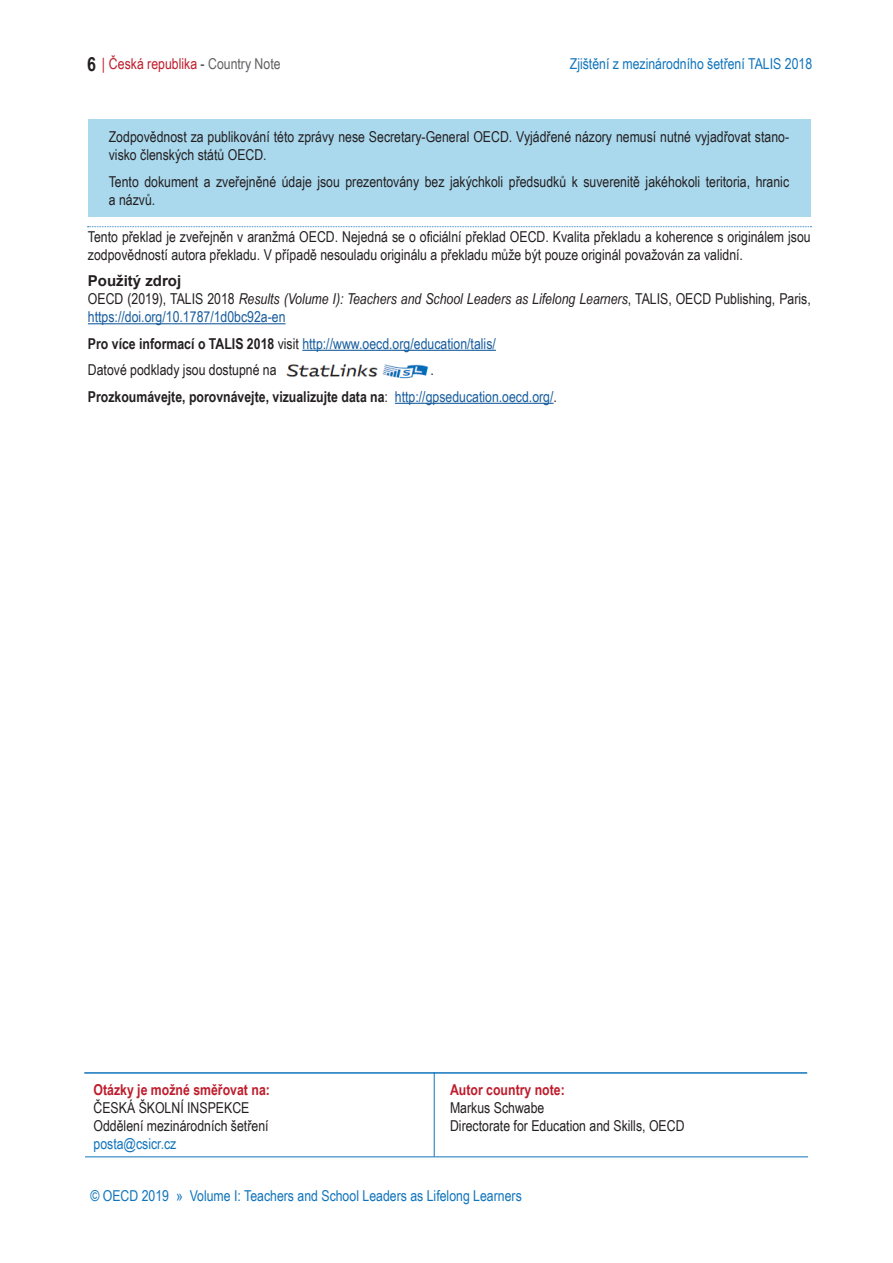
<style>
.page{position:relative;width:893px;height:1263px;background:#fff}
.page>*{position:absolute;margin:0;border:0;box-sizing:border-box;transform-origin:0 0}
.holý_odst{font:15px/18px "Arial Narrow";color:#231f20}
.holý_odst-2{font:italic 15px/18px "Arial Narrow";color:#231f20}
.t1{font:15px "Arial Narrow";color:#1074bc}
.holý_odst-3{font:700 15px "Arial Narrow";color:#231f20}
.holý_odst-4{font:15px "Arial Narrow";color:#175d9e}
.t2{font:700 15px "Arial Narrow";color:#be1d2c}
.t3{font:15px "Arial Narrow";color:#be1d2c}
.holý_odst-5{font:700 15px "Arial";color:#231f20}
.s1{font-weight:700;font-size:19.5px;color:#231f20}
.s2{font-family:"Minion Pro"}
.s3{color:#231f20}
.s4{color:#616164}
.s5{font-style:normal}
.s6{font-style:normal;color:#175d9e}
.s7{font-weight:700;color:#231f20}
.s8{font-weight:400}
.s9{font-weight:400;color:#175d9e}
</style>
<div class="page">
<div style="left:88px;top:119px;width:722px;height:97px;background:#aad9ee"></div>
<hr style="left:88px;top:323px;width:198px;height:1px;background:#175d9e">
<hr style="left:302px;top:350px;width:194px;height:1px;background:#175d9e">
<hr style="left:395px;top:403px;width:159px;height:1px;background:#175d9e">
<svg style="left:88px;top:226px;width:723px;height:1px"></svg>
<hr style="left:84px;top:1072px;width:723px;height:2px;background:#1074bc">
<hr style="left:85px;top:1156px;width:723px;height:1px;background:#1074bc">
<hr style="left:434px;top:1072px;width:1px;height:85px;background:#1074bc">
<img style="left:286px;top:364px;width:143px;height:15px">
<p class="t3" style="left:87px;top:53px;width:195px"><span class="s1">6</span> <span class="s2">|</span> Česká republika <span class="s3">-</span> <span class="s4">Country Note</span></p>
<p class="t1" style="left:570px;top:53px;width:244px">Zjištění z mezinárodního šetření TALIS 2018</p>
<p class="holý_odst" style="left:109px;top:127px;width:682px">Zodpovědnost za publikování této zprávy nese Secretary-General OECD. Vyjádřené názory nemusí nutné vyjadřovat stano&shy;visko členských států OECD.</p>
<p class="holý_odst" style="left:109px;top:172px;width:682px">Tento dokument a zveřejněné údaje jsou prezentovány bez jakýchkoli předsudků k suverenitě jakéhokoli teritoria, hranic a názvů.</p>
<p class="holý_odst" style="left:88px;top:227px;width:724px">Tento překlad je zveřejněn v aranžmá OECD. Nejedná se o oficiální překlad OECD. Kvalita překladu a koherence s originálem jsou zodpovědností autora překladu. V případě nesouladu originálu a překladu může být pouze originál považován za validní.</p>
<p class="holý_odst-5" style="left:88px;top:270px;width:95px">Použitý zdroj</p>
<p class="holý_odst-2" style="left:88px;top:290px;width:724px"><span class="s5">OECD (2019), TALIS 2018</span> Results (Volume I): Teachers and School Leaders as Lifelong Learners<span class="s5">, TALIS, OECD Publishing, Paris, </span><span class="s6">https://doi.org/10.1787/1d0bc92a-en</span></p>
<p class="holý_odst-4" style="left:88px;top:332px;width:409px"><span class="s7">Pro více informací o TALIS 2018</span> <span class="s3">visit</span> http://www.oecd.org/education/talis/</p>
<p class="holý_odst" style="left:88px;top:360px;width:190px">Datové podklady jsou dostupné na</p>
<p class="holý_odst" style="left:431px;top:360px;width:5px">.</p>
<p class="holý_odst-3" style="left:88px;top:385px;width:471px">Prozkoumávejte, porovnávejte, vizualizujte data na<span class="s8">:</span> <span class="s9">http://gpseducation.oecd.org/</span><span class="s8">.</span></p>
<p class="t2" style="left:94px;top:1078px;width:178px">Otázky je možné směřovat na:</p>
<p class="holý_odst" style="left:94px;top:1098px;width:157px">ČESKÁ ŠKOLNÍ INSPEKCE</p>
<p class="holý_odst" style="left:94px;top:1116px;width:177px">Oddělení mezinárodních šetření</p>
<p class="t1" style="left:94px;top:1132px;width:84px">posta@csicr.cz</p>
<p class="t2" style="left:450px;top:1078px;width:116px">Autor country note:</p>
<p class="holý_odst" style="left:450px;top:1098px;width:96px">Markus Schwabe</p>
<p class="holý_odst" style="left:450px;top:1116px;width:236px">Directorate for Education and Skills, OECD</p>
<p class="t1" style="left:90px;top:1184px;width:433px">© OECD 2019 » Volume I: Teachers and School Leaders as Lifelong Learners</p>
</div>
